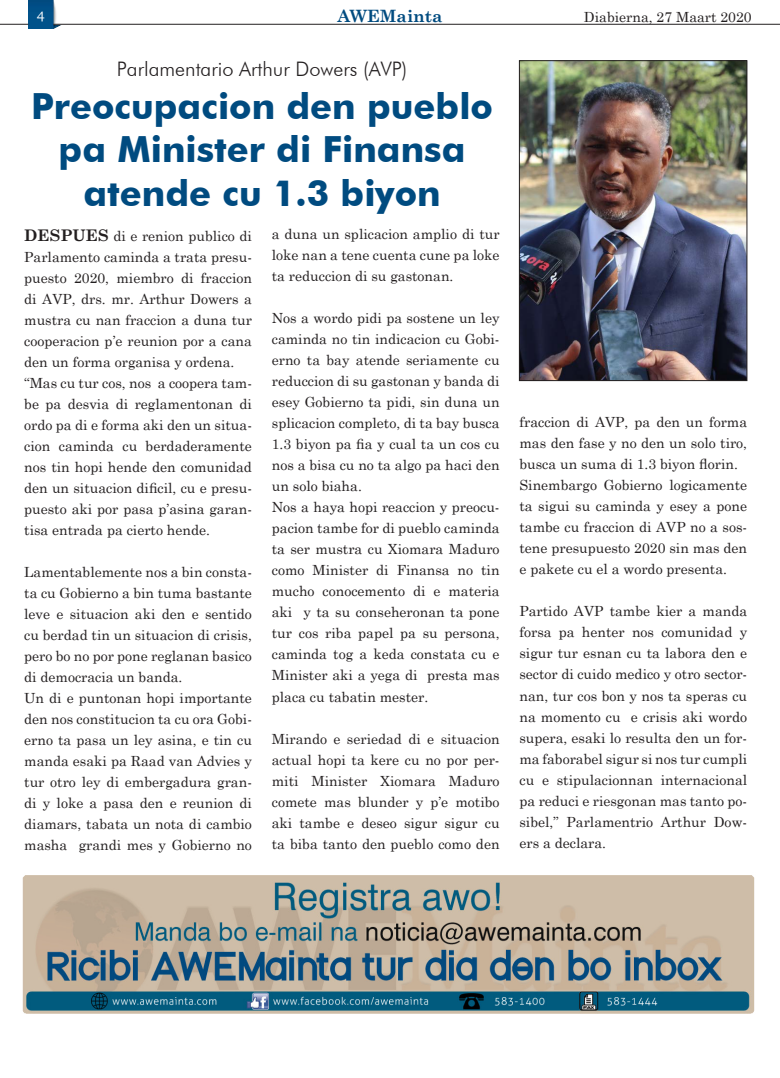
<style>
.page{position:relative;width:780px;height:1078px;background:#fff}
.page>*{position:absolute;margin:0;border:0;box-sizing:border-box;transform-origin:0 0}
.No_Spacing{font:700 36px/43.2px "Futura BT";color:#004b80;text-align:center}
.No_Spacing-2{font:300 20px "Futura BT";color:#231f20}
.Body_Text_14{font:700 17px "Century Schoolbook";color:#004b80}
.Body_Text_14-2{font:14px/21px "Century Schoolbook";color:#231f20;text-align:justify}
.t1{font:14px "Charter ITCTT";color:#fff}
.s1{font-weight:700;font-size:16px}
</style>
<div class="page">
<img style="left:28px;top:0;width:33px;height:28px">
<svg style="left:0;top:24px;width:28px;height:1px"></svg>
<hr style="left:53px;top:24px;width:727px;height:1px;background:#231f20">
<img style="left:521px;top:62px;width:224px;height:317px">
<div style="left:519px;top:60px;width:228px;height:321px;border:1px solid #231f20"></div>
<img style="left:22px;top:875px;width:733px;height:139px">
<p class="t1" style="left:37px;top:7px;width:9px">4</p>
<p class="Body_Text_14" style="left:337px;top:3px;width:107px">AWEMainta</p>
<p class="Body_Text_14-2" style="left:584px;top:5px;width:169px">Diabierna, 27 Maart 2020</p>
<p class="No_Spacing-2" style="left:117px;top:57px;width:292px">Parlamentario Arthur Dowers (AVP)</p>
<p class="No_Spacing" style="left:31px;top:84px;width:463px">Preocupacion den pueblo pa Minister di Finansa atende cu 1.3 biyon</p>
<p class="Body_Text_14-2" style="left:24px;top:224px;width:229px"><span class="s1">DESPUES</span> di e renion publico di Parlamento caminda a trata presu&shy;puesto 2020, miembro di fraccion di AVP, drs. mr. Arthur Dowers a mustra cu nan fraccion a duna tur cooperacion p’e reunion por a cana den un forma organisa y ordena.</p>
<p class="Body_Text_14-2" style="left:24px;top:371px;width:229px">“Mas cu tur cos, nos a coopera tam&shy;be pa desvia di reglamentonan di ordo pa di e forma aki den un situa&shy;cion caminda cu berdaderamente nos tin hopi hende den comunidad den un situacion dificil, cu e presu&shy;puesto aki por pasa p’asina garan&shy;tisa entrada pa cierto hende.</p>
<p class="Body_Text_14-2" style="left:24px;top:560px;width:229px">Lamentablemente nos a bin consta&shy;ta cu Gobierno a bin tuma bastante leve e situacion aki den e sentido cu berdad tin un situacion di crisis, pero bo no por pone reglanan basico di democracia un banda.</p>
<p class="Body_Text_14-2" style="left:24px;top:686px;width:229px">Un di e puntonan hopi importante den nos constitucion ta cu ora Gobi&shy;erno ta pasa un ley asina, e tin cu manda esaki pa Raad van Advies y tur otro ley di embergadura gran&shy;di y loke a pasa den e reunion di diamars, tabata un nota di cambio masha grandi mes y Gobierno no</p>
<p class="Body_Text_14-2" style="left:272px;top:222px;width:229px">a duna un splicacion amplio di tur loke nan a tene cuenta cune pa loke ta reduccion di su gastonan.</p>
<p class="Body_Text_14-2" style="left:272px;top:306px;width:229px">Nos a wordo pidi pa sostene un ley caminda no tin indicacion cu Gobi&shy;erno ta bay atende seriamente cu reduccion di su gastonan y banda di esey Gobierno ta pidi, sin duna un splicacion completo, di ta bay busca 1.3 biyon pa fia y cual ta un cos cu nos a bisa cu no ta algo pa haci den un solo biaha.</p>
<p class="Body_Text_14-2" style="left:272px;top:495px;width:229px">Nos a haya hopi reaccion y preocu&shy;pacion tambe for di pueblo caminda ta ser mustra cu Xiomara Maduro como Minister di Finansa no tin mucho conocemento di e materia aki y ta su conseheronan ta pone tur cos riba papel pa su persona, caminda tog a keda constata cu e Minister aki a yega di presta mas placa cu tabatin mester.</p>
<p class="Body_Text_14-2" style="left:272px;top:726px;width:229px">Mirando e seriedad di e situacion actual hopi ta kere cu no por per&shy;miti Minister Xiomara Maduro comete mas blunder y p’e motibo aki tambe e deseo sigur sigur cu ta biba tanto den pueblo como den</p>
<p class="Body_Text_14-2" style="left:519px;top:410px;width:229px">fraccion di AVP, pa den un forma mas den fase y no den un solo tiro, busca un suma di 1.3 biyon florin.</p>
<p class="Body_Text_14-2" style="left:519px;top:473px;width:229px">Sinembargo Gobierno logicamente ta sigui su caminda y esey a pone tambe cu fraccion di AVP no a sos&shy;tene presupuesto 2020 sin mas den e pakete cu el a wordo presenta.</p>
<p class="Body_Text_14-2" style="left:519px;top:599px;width:229px">Partido AVP tambe kier a manda forsa pa henter nos comunidad y sigur tur esnan cu ta labora den e sector di cuido medico y otro sector&shy;nan, tur cos bon y nos ta speras cu na momento cu e crisis aki wordo supera, esaki lo resulta den un for&shy;ma faborabel sigur si nos tur cumpli cu e stipulacionnan internacional pa reduci e riesgonan mas tanto po&shy;sibel,” Parlamentrio Arthur Dow&shy;ers a declara.</p>
</div>
